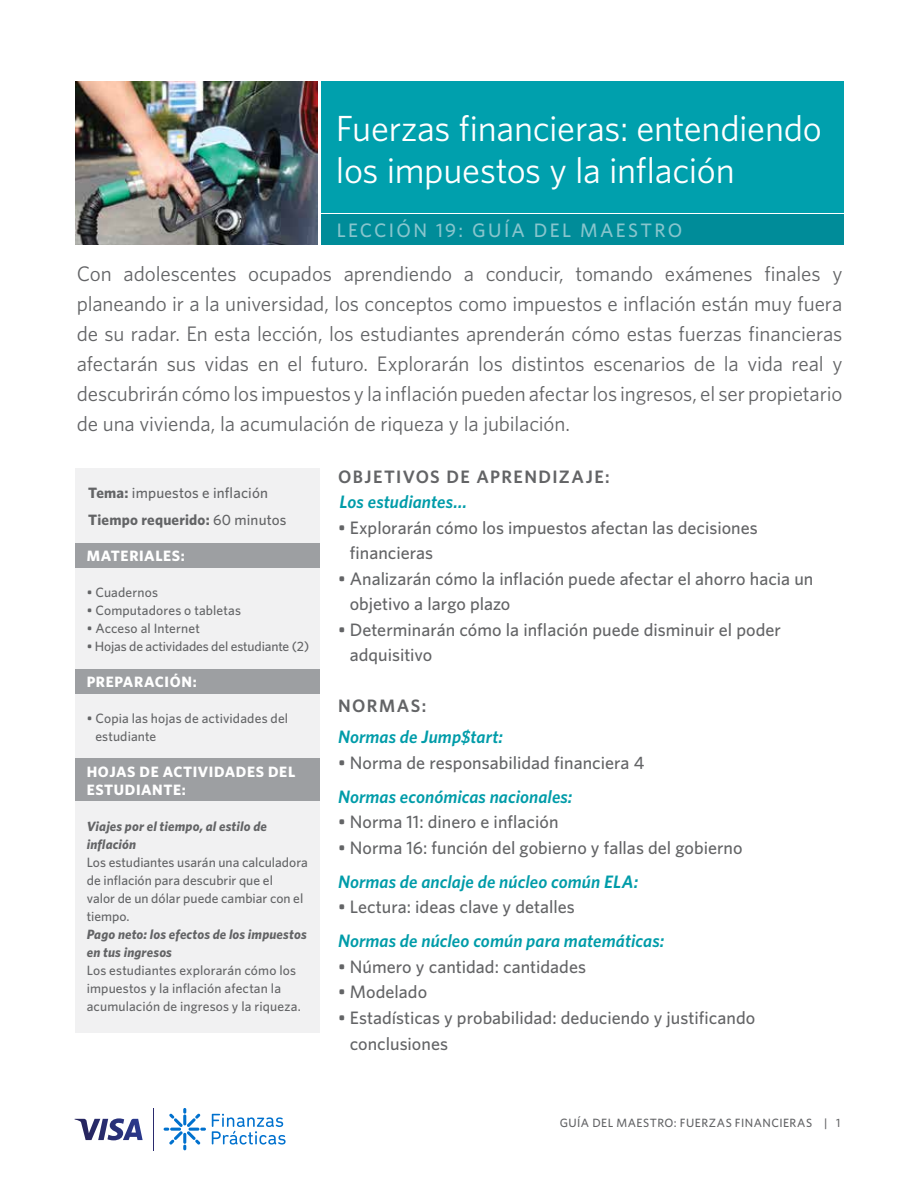
<style>
.page{position:relative;width:918px;height:1188px;background:#fff}
.page>*{position:absolute;margin:0;border:0;box-sizing:border-box;transform-origin:0 0}
.t1{font:36.45px/42.8px "Whitney";letter-spacing:-.01em;color:#fff}
.t2{font:21px/30px "Whitney";letter-spacing:-.005em;color:#636466;text-align:justify}
.t3{font:500 19.5px "Whitney";letter-spacing:.12em;color:#87c5cd}
.t4{font:500 18px/25.5px "Whitney";color:#636466}
.t5{font:italic 600 18px "Whitney";letter-spacing:.005em;color:#009ca9}
.t6{font:600 18px "Whitney";letter-spacing:.08em;color:#636466}
.t7{font:700 15px/18px "Whitney";letter-spacing:.04em;color:#fff}
.t8{font:500 15px/27.8px "Whitney";letter-spacing:.01em;color:#636466}
.t9{font:500 13.5px/18px "Whitney";letter-spacing:.005em;color:#636466}
.t10{font:italic 700 13.5px/18px "Whitney";letter-spacing:.01em;color:#636466}
.t11{font:500 12px "Whitney";letter-spacing:.04em;color:#636466}
.s1{font-weight:700}
</style>
<div class="page">
<img style="left:75px;top:81px;width:243px;height:163px">
<svg style="left:164px;top:1108px;width:42px;height:42px"></svg>
<svg style="left:212px;top:1114px;width:74px;height:31px"></svg>
<hr style="left:153px;top:1108px;width:1px;height:43px;background:#2a2a6d">
<svg style="left:75px;top:1118px;width:68px;height:22px"></svg>
<div style="left:75px;top:468px;width:245px;height:564px;background:#f1f1f2"></div>
<div style="left:321px;top:81px;width:522px;height:131px;background:#00a0ad"></div>
<div style="left:321px;top:214px;width:522px;height:30px;background:#008c99"></div>
<div style="left:75px;top:543px;width:245px;height:24px;background:#9d9fa2"></div>
<div style="left:75px;top:669px;width:245px;height:24px;background:#9d9fa2"></div>
<div style="left:75px;top:758px;width:245px;height:43px;background:#9d9fa2"></div>
<h1 class="t1" style="left:336px;top:106px;width:488px">Fuerzas financieras: entendiendo los impuestos y la inflación</h1>
<p class="t3" style="left:337px;top:218px;width:347px">LECCIÓN 19: GUÍA DEL MAESTRO</p>
<p class="t2" style="left:77px;top:258px;width:767px">Con adolescentes ocupados aprendiendo a conducir, tomando exámenes finales y planeando ir a la universidad, los conceptos como impuestos e inflación están muy fuera de su radar. En esta lección, los estudiantes aprenderán cómo estas fuerzas financieras afectarán sus vidas en el futuro. Explorarán los distintos escenarios de la vida real y descubrirán cómo los impuestos y la inflación pueden afectar los ingresos, el ser propietario de una vivienda, la acumulación de riqueza y la jubilación.</p>
<p class="t6" style="left:338px;top:464px;width:273px">OBJETIVOS DE APRENDIZAJE:</p>
<p class="t5" style="left:340px;top:490px;width:129px">Los estudiantes…</p>
<p class="t4" style="left:350px;top:514px;width:410px;text-indent:-12px">• Explorarán cómo los impuestos afectan las decisiones financieras</p>
<p class="t4" style="left:350px;top:565px;width:465px;text-indent:-12px">• Analizarán cómo la inflación puede afectar el ahorro hacia un objetivo a largo plazo</p>
<p class="t4" style="left:350px;top:616px;width:433px;text-indent:-12px">• Determinarán cómo la inflación puede disminuir el poder adquisitivo</p>
<p class="t6" style="left:338px;top:694px;width:90px">NORMAS:</p>
<p class="t5" style="left:338px;top:725px;width:167px">Normas de Jump$tart:</p>
<p class="t4" style="left:338px;top:749px;width:308px">• Norma de responsabilidad financiera 4</p>
<p class="t5" style="left:338px;top:784px;width:236px">Normas económicas nacionales:</p>
<p class="t4" style="left:338px;top:809px;width:222px">• Norma 11: dinero e inflación</p>
<p class="t4" style="left:338px;top:834px;width:406px">• Norma 16: función del gobierno y fallas del gobierno</p>
<p class="t5" style="left:338px;top:870px;width:302px">Normas de anclaje de núcleo común ELA:</p>
<p class="t4" style="left:338px;top:894px;width:238px">• Lectura: ideas clave y detalles</p>
<p class="t5" style="left:338px;top:929px;width:328px">Normas de núcleo común para matemáticas:</p>
<p class="t4" style="left:338px;top:954px;width:250px">• Número y cantidad: cantidades</p>
<p class="t4" style="left:338px;top:979px;width:91px">• Modelado</p>
<p class="t4" style="left:350px;top:1005px;width:407px;text-indent:-12px">• Estadísticas y probabilidad: deduciendo y justificando conclusiones</p>
<p class="t8" style="left:88px;top:478px;width:200px"><span class="s1">Tema:</span> impuestos e inflación<br><span class="s1">Tiempo requerido:</span> 60 minutos</p>
<p class="t7" style="left:87px;top:546px;width:100px">MATERIALES:</p>
<p class="t9" style="left:87px;top:583px;width:73px">• Cuadernos</p>
<p class="t9" style="left:87px;top:601px;width:156px">• Computadores o tabletas</p>
<p class="t9" style="left:87px;top:619px;width:115px">• Acceso al Internet</p>
<p class="t9" style="left:87px;top:637px;width:224px">• Hojas de actividades del estudiante (2)</p>
<p class="t7" style="left:87px;top:672px;width:112px">PREPARACIÓN:</p>
<p class="t9" style="left:95px;top:709px;width:194px;text-indent:-9px">• Copia las hojas de actividades del estudiante</p>
<p class="t7" style="left:87px;top:762px;width:210px">HOJAS DE ACTIVIDADES DEL<br>ESTUDIANTE:</p>
<p class="t10" style="left:87px;top:817px;width:182px">Viajes por el tiempo, al estilo de inflación</p>
<p class="t9" style="left:87px;top:853px;width:223px">Los estudiantes usarán una calculadora de inflación para descubrir que el<br>valor de un dólar puede cambiar con el tiempo.</p>
<p class="t10" style="left:87px;top:925px;width:221px">Pago neto: los efectos de los impuestos en tus ingresos</p>
<p class="t9" style="left:87px;top:961px;width:216px">Los estudiantes explorarán cómo los impuestos y la inflación afectan la acumulación de ingresos y la riqueza.</p>
<p class="t11" style="left:560px;top:1115px;width:282px">GUÍA DEL MAESTRO: FUERZAS FINANCIERAS | 1</p>
</div>
